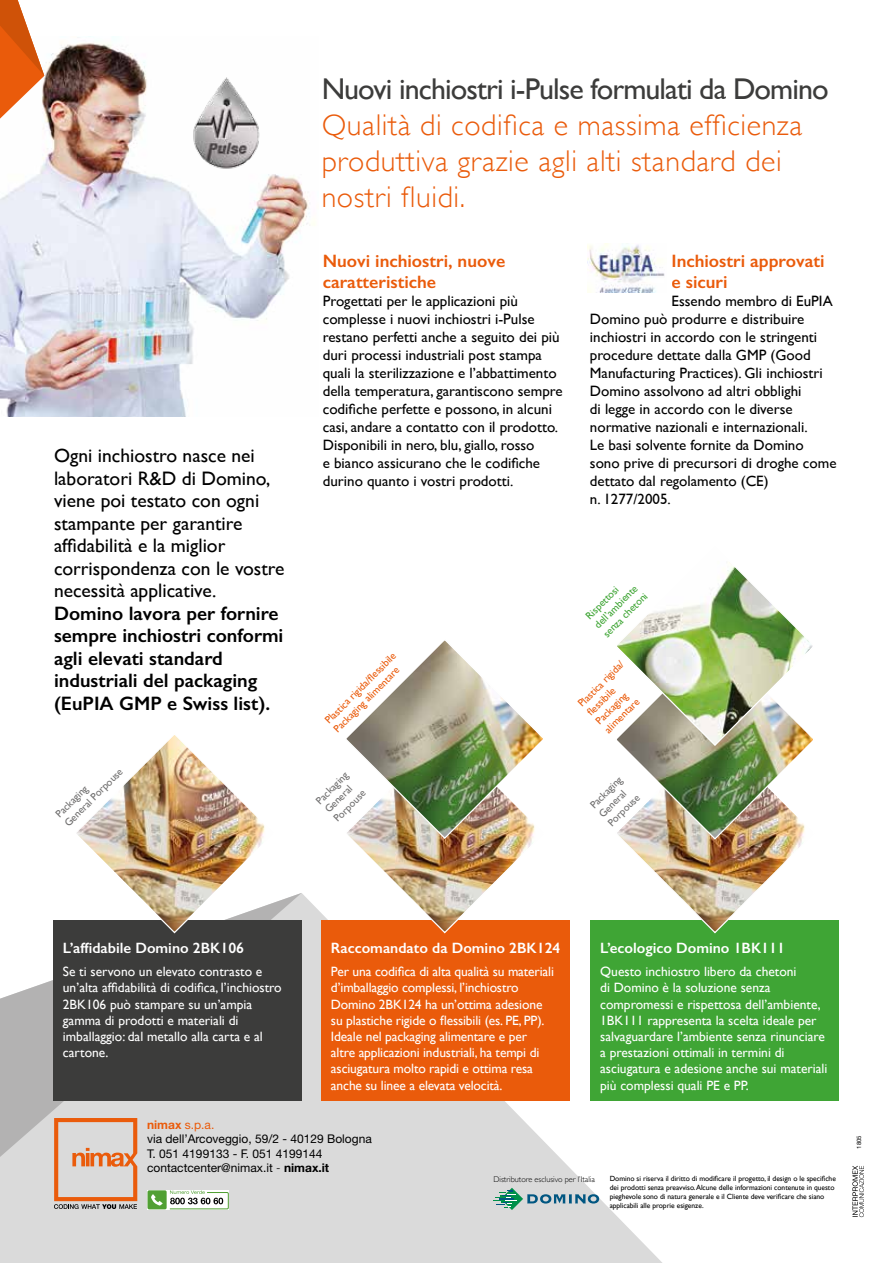
<style>
.page{position:relative;width:893px;height:1263px;background:#fff}
.page>*{position:absolute;margin:0;border:0;box-sizing:border-box;transform-origin:0 0}
.t1{font:300 30px/36px "Gill Sans";letter-spacing:.02em;color:#ea5b0b}
.t2{font:30px "Gill Sans";letter-spacing:-.03em;color:#3c3c3b}
.t3{font:19.5px/22.5px "Gill Sans";color:#000}
.t4{font:600 19.5px/22.5px "Gill Sans";color:#000}
.t5{font:600 18px/21.6px "Gill Sans";color:#ea5b0b}
.t6{font:15px/18px "Gill Sans";color:#000}
.t7{font:600 15px "Gill Sans";color:#fff}
.t8{font:13.5px/16.2px "Gill Sans";color:#fff}
.t9{font:12px/14.4px "Helvetica Neue LT Std";color:#000}
.t10{font:10.5px/12.5px "Gill Sans";color:#ea5b0b}
.t11{font:10.5px/12.5px "Gill Sans";color:#706f6f}
.t12{font:10.5px/12.5px "Gill Sans";color:#3fa535}
.t13{font:300 8.25px "Gill Sans";letter-spacing:-.005em;color:#000}
.t14{font:7.5px/9px "Gill Sans";letter-spacing:-.005em;color:#000}
.t15{font:6px "Helvetica Neue LT Std";color:#000}
.s1{font-weight:700;color:#ea5b0b}
.s2{color:#ea5b0b}
.s3{font-weight:300}
.s4{font-weight:700}
</style>
<div class="page">
<svg style="left:0;top:894px;width:662px;height:369px;fill:#dadada"></svg>
<svg style="left:0;top:893px;width:302px;height:264px;fill:#dadada"></svg>
<svg style="left:852px;top:1166px;width:12px;height:51px"></svg>
<img style="left:0;top:36px;width:315px;height:381px">
<div style="left:54px;top:921px;width:248px;height:180px;background:#3c3c3b"></div>
<div style="left:591px;top:921px;width:248px;height:180px;background:#3fa535"></div>
<div style="left:322px;top:921px;width:248px;height:180px;background:#ea5b0b"></div>
<img style="left:344px;top:640px;width:202px;height:294px">
<img style="left:614px;top:562px;width:202px;height:372px">
<img style="left:73px;top:735px;width:203px;height:199px">
<img style="left:188px;top:71px;width:75px;height:103px">
<img style="left:587px;top:243px;width:78px;height:50px">
<svg style="left:493px;top:1188px;width:106px;height:22px;background:#a1bdbe"></svg>
<div style="left:147px;top:1190px;width:82px;height:20px;background:#fff"></div>
<div style="left:147px;top:1190px;width:20px;height:19px;background:#51a034;border-radius:2px"></div>
<svg style="left:151px;top:1194px;width:12px;height:11px"></svg>
<svg style="left:169px;top:1190px;width:60px;height:20px"></svg>
<svg style="left:54px;top:1118px;width:83px;height:91px;background:#d8b7a4"></svg>
<svg style="left:0;top:0;width:44px;height:119px"></svg>
<h2 class="t3" style="left:54px;top:444px;width:232px">Ogni inchiostro nasce nei laboratori R&amp;D di Domino, viene poi testato con ogni stampante per garantire affidabilità e la miglior corrispondenza con le vostre necessità applicative.</h2>
<h2 class="t4" style="left:54px;top:602px;width:231px">Domino lavora per fornire sempre inchiostri conformi agli elevati standard industriali del packaging (EuPIA GMP e Swiss list).</h2>
<p class="t11" style="left:53px;top:811px;width:79px;rotate:-45deg">Packaging<br>General Porpouse</p>
<h1 class="t2" style="left:322px;top:71px;width:509px">Nuovi inchiostri i-Pulse formulati da Domino</h1>
<h1 class="t1" style="left:322px;top:106px;width:482px">Qualità di codifica e massima efficienza produttiva grazie agli alti standard dei nostri fluidi.</h1>
<p class="t5" style="left:323px;top:250px;width:184px">Nuovi inchiostri, nuove caratteristiche</p>
<p class="t6" style="left:323px;top:292px;width:241px">Progettati per le applicazioni più complesse i nuovi inchiostri i-Pulse restano perfetti anche a seguito dei più duri processi industriali post stampa quali la sterilizzazione e l’abbattimento della temperatura, garantiscono sempre codifiche perfette e possono, in alcuni casi, andare a contatto con il prodotto.<br>Disponibili in nero, blu, giallo, rosso<br>e bianco assicurano che le codifiche durino quanto i vostri prodotti.</p>
<p class="t5" style="left:671px;top:250px;width:154px">Inchiostri approvati e sicuri</p>
<p class="t6" style="left:590px;top:292px;width:248px;text-indent:82px">Essendo membro di EuPIA Domino può produrre e distribuire inchiostri in accordo con le stringenti procedure dettate dalla GMP (Good Manufacturing Practices). Gli inchiostri Domino assolvono ad altri obblighi<br>di legge in accordo con le diverse normative nazionali e internazionali.<br>Le basi solvente fornite da Domino sono prive di precursori di droghe come dettato dal regolamento (CE)<br>n. 1277/2005.</p>
<p class="t10" style="left:322px;top:717px;width:97px;rotate:-45deg">Plastica rigida/fl essibile<br>Packaging alimentare</p>
<p class="t11" style="left:314px;top:798px;width:42px;rotate:-45deg">Packaging<br>General<br>Porpouse</p>
<p class="t12" style="left:583px;top:613px;width:59px;rotate:-45deg">Rispettosi dell’ambiente senza chetoni</p>
<p class="t10" style="left:575px;top:701px;width:62px;rotate:-45deg">Plastica rigida/ fl essibile<br>Packaging alimentare</p>
<p class="t11" style="left:588px;top:802px;width:42px;rotate:-45deg">Packaging<br>General<br>Porpouse</p>
<p class="t7" style="left:63px;top:939px;width:183px">L’affidabile Domino 2BK106</p>
<p class="t8" style="left:63px;top:964px;width:220px">Se ti servono un elevato contrasto e un’alta affidabilità di codifica, l’inchiostro 2BK106 può stampare su un’ampia gamma di prodotti e materiali di imballaggio: dal metallo alla carta e al cartone.</p>
<p class="t7" style="left:331px;top:939px;width:231px">Raccomandato da Domino 2BK124</p>
<p class="t8" style="left:331px;top:964px;width:225px">Per una codifica di alta qualità su materiali d’imballaggio complessi, l’inchiostro Domino 2BK124 ha un’ottima adesione su plastiche rigide o flessibili (es. PE, PP).<br>Ideale nel packaging alimentare e per altre applicazioni industriali, ha tempi di asciugatura molto rapidi e ottima resa anche su linee a elevata velocità.</p>
<p class="t9" style="left:147px;top:1117px;width:226px"><span class="s1">nimax</span> <span class="s2">s.p.a.<br></span>via dell’Arcoveggio, 59/2 - 40129 Bologna<br>T. 051 4199133 - F. 051 4199144 contactcenter@nimax.it <span class="s3">-</span> <span class="s4">nimax.it</span></p>
<p class="t7" style="left:600px;top:939px;width:186px">L’ecologico Domino 1BK111</p>
<p class="t8" style="left:600px;top:964px;width:229px">Questo inchiostro libero da chetoni<br>di Domino è la soluzione senza compromessi e rispettosa dell’ambiente, 1BK111 rappresenta la scelta ideale per salvaguardare l’ambiente senza rinunciare a prestazioni ottimali in termini di asciugatura e adesione anche sui materiali più complessi quali PE e PP.</p>
<p class="t13" style="left:493px;top:1173px;width:103px">Distributore esclusivo per l’Italia</p>
<p class="t14" style="left:610px;top:1174px;width:228px">Domino si riserva il diritto di modificare il progetto, il design o le specifiche dei prodotti senza preavviso. Alcune delle informazioni contenute in questo pieghevole sono di natura generale e il Cliente deve verificare che siano applicabili alle proprie esigenze.</p>
<p class="t15" style="left:855px;top:1148px;width:15px;rotate:-90deg">1805</p>
</div>
